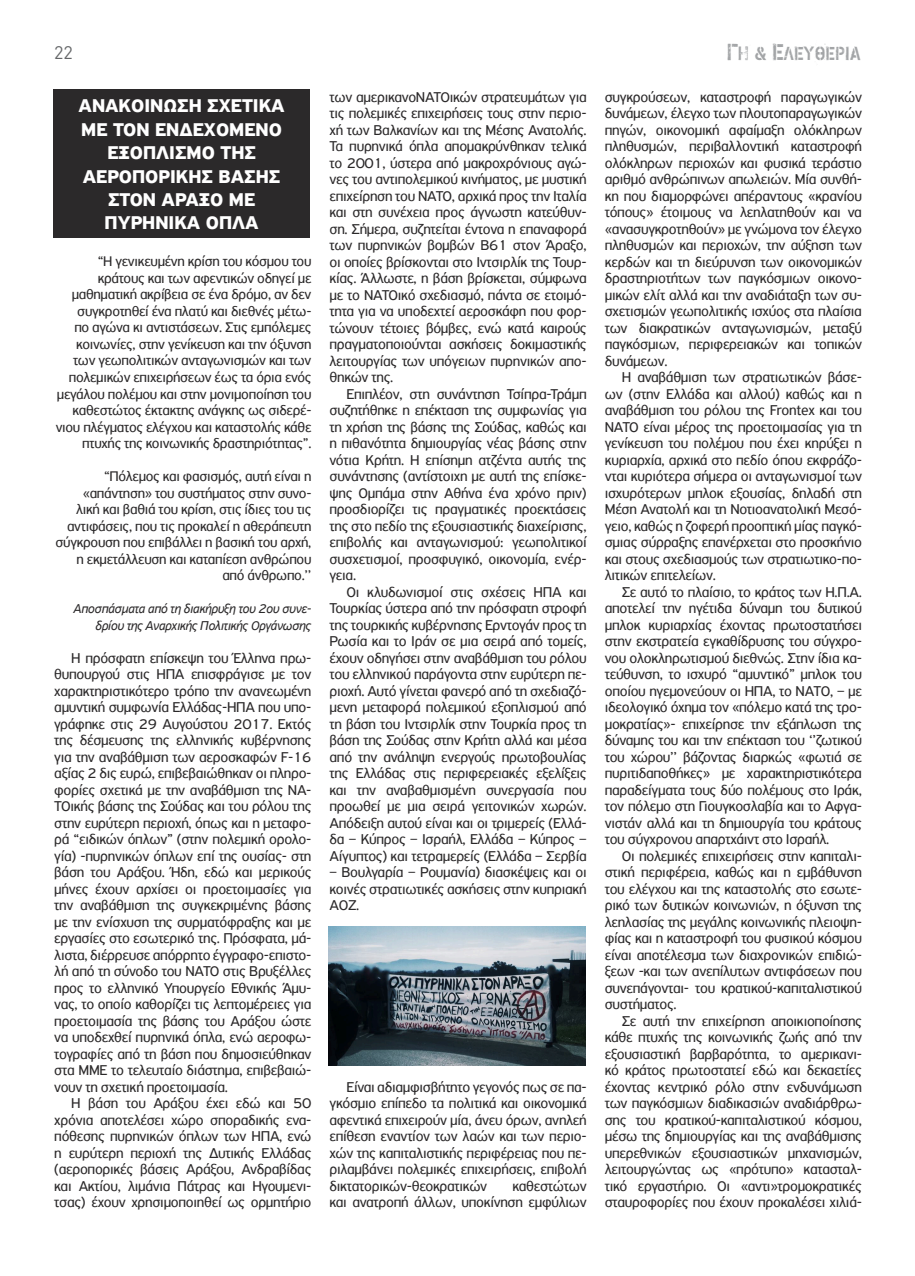
<style>
.page{position:relative;width:915px;height:1276px;background:#fff}
.page>*{position:absolute;margin:0;border:0;box-sizing:border-box;transform-origin:0 0}
.t1{font:700 19.5px/23.4px "PF Highway Sans Pro";color:#fff;text-align:center}
.t2{font:19.5px "PF Stamps Pro Metal";color:#a3a5a7;scale:.88 1}
.t3{font:18px "DIN";color:#656769}
.t4{font:15px/16.5px "PF Highway Sans Pro";letter-spacing:-.02em;color:#2b292a;text-align:justify}
.t5{font:14.7px/16.5px "PF Highway Sans Pro";letter-spacing:-.02em;color:#2b292a;text-align:right}
.t6{font:italic 13.5px/16.5px "PF Highway Sans Pro";letter-spacing:-.02em;color:#2b292a;text-align:right}
.s1{font-size:23.7px}
</style>
<div class="page">
<div style="left:53px;top:89px;width:257px;height:149px;background:#2b292a"></div>
<img style="left:328px;top:926px;width:257px;height:139px">
<p class="t3" style="left:54px;top:42px;width:20px">22</p>
<h1 class="t2" style="left:726px;top:39px;width:154px"><span class="s1">Γ</span>Η &amp; <span class="s1">Ε</span>ΛΕυΘΕΡΙΑ</h1>
<h1 class="t1" style="left:79px;top:95px;width:207px">ΑΝΑΚΟΙΝΩΣΗ ΣΧΕΤΙΚΑ<br>ΜΕ ΤΟΝ ΕΝΔΕΧΟΜΕΝΟ<br>ΕΞΟΠΛΙΣΜΟ ΤΗΣ<br>ΑΕΡΟΠΟΡΙΚΗΣ ΒΑΣΗΣ<br>ΣΤΟΝ ΑΡΑΞΟ ΜΕ<br>ΠΥΡΗΝΙΚΑ ΟΠΛΑ</h1>
<p class="t5" style="left:56px;top:253px;width:257px">“Η γενικευμένη κρίση του κόσμου του κράτους και των αφεντικών οδηγεί με μαθηματική ακρίβεια σε ένα δρόμο, αν δεν συγκροτηθεί ένα πλατύ και διεθνές μέτω-<br>πο αγώνα κι αντιστάσεων. Στις εμπόλεμες κοινωνίες, στην γενίκευση και την όξυνση των γεωπολιτικών ανταγωνισμών και των πολεμικών επιχειρήσεων έως τα όρια ενός μεγάλου πολέμου και στην μονιμοποίηση του καθεστώτος έκτακτης ανάγκης ως σιδερέ&shy;νιου πλέγματος ελέγχου και καταστολής κάθε πτυχής της κοινωνικής δραστηριότητας”.</p>
<p class="t5" style="left:56px;top:468px;width:257px">“Πόλεμος και φασισμός, αυτή είναι η «απάντηση» του συστήματος στην συνο&shy;λική και βαθιά του κρίση, στις ίδιες του τις αντιφάσεις, που τις προκαλεί η αθεράπευτη σύγκρουση που επιβάλλει η βασική του αρχή, η εκμετάλλευση και καταπίεση ανθρώπου από άνθρωπο.’’</p>
<p class="t6" style="left:74px;top:600px;width:239px">Αποσπάσματα από τη διακήρυξη του 2ου συνε&shy;δρίου της Αναρχικής Πολιτικής Οργάνωσης</p>
<p class="t4" style="left:54px;top:649px;width:259px;text-indent:17px">Η πρόσφατη επίσκεψη του Έλληνα πρω&shy;θυπουργού στις ΗΠΑ επισφράγισε με τον χαρακτηριστικότερο τρόπο την ανανεωμένη αμυντική συμφωνία Ελλάδας-ΗΠΑ που υπο&shy;γράφηκε στις 29 Αυγούστου 2017. Εκτός της δέσμευσης της ελληνικής κυβέρνησης για την αναβάθμιση των αεροσκαφών F-16 αξίας 2 δις ευρώ, επιβεβαιώθηκαν οι πληρο&shy;φορίες σχετικά με την αναβάθμιση της ΝΑ-ΤΟικής βάσης της Σούδας και του ρόλου της στην ευρύτερη περιοχή, όπως και η μεταφο&shy;ρά “ειδικών όπλων” (στην πολεμική ορολο&shy;γία) -πυρηνικών όπλων επί της ουσίας- στη βάση του Αράξου. Ήδη, εδώ και μερικούς μήνες έχουν αρχίσει οι προετοιμασίες για την αναβάθμιση της συγκεκριμένης βάσης με την ενίσχυση της συρματόφραξης και με εργασίες στο εσωτερικό της. Πρόσφατα, μά&shy;λιστα, διέρρευσε απόρρητο έγγραφο-επιστο&shy;λή από τη σύνοδο του ΝΑΤΟ στις Βρυξέλλες προς το ελληνικό Υπουργείο Εθνικής Άμυ&shy;νας, το οποίο καθορίζει τις λεπτομέρειες για προετοιμασία της βάσης του Αράξου ώστε να υποδεχθεί πυρηνικά όπλα, ενώ αεροφω&shy;τογραφίες από τη βάση που δημοσιεύθηκαν στα ΜΜΕ το τελευταίο διάστημα, επιβεβαιώ&shy;νουν τη σχετική προετοιμασία.</p>
<p class="t4" style="left:54px;top:1095px;width:259px;text-indent:17px">Η βάση του Αράξου έχει εδώ και 50 χρόνια αποτελέσει χώρο σποραδικής ενα&shy;πόθεσης πυρηνικών όπλων των ΗΠΑ, ενώ η ευρύτερη περιοχή της Δυτικής Ελλάδας (αεροπορικές βάσεις Αράξου, Ανδραβίδας και Ακτίου, λιμάνια Πάτρας και Ηγουμενι&shy;τσας) έχουν χρησιμοποιηθεί ως ορμητήριο</p>
<p class="t4" style="left:329px;top:88px;width:259px">των αμερικανοΝΑΤΟικών στρατευμάτων για τις πολεμικές επιχειρήσεις τους στην περιο&shy;χή των Βαλκανίων και της Μέσης Ανατολής.<br>Τα πυρηνικά όπλα απομακρύνθηκαν τελικά το 2001, ύστερα από μακροχρόνιους αγώ&shy;νες του αντιπολεμικού κινήματος, με μυστική επιχείρηση του ΝΑΤΟ, αρχικά προς την Ιταλία και στη συνέχεια προς άγνωστη κατεύθυν&shy;ση. Σήμερα, συζητείται έντονα η επαναφορά των πυρηνικών βομβών Β61 στον Άραξο, οι οποίες βρίσκονται στο Ιντσιρλίκ της Τουρ&shy;κίας. Άλλωστε, η βάση βρίσκεται, σύμφωνα με το ΝΑΤΟικό σχεδιασμό, πάντα σε ετοιμό&shy;τητα για να υποδεχτεί αεροσκάφη που φορ&shy;τώνουν τέτοιες βόμβες, ενώ κατά καιρούς πραγματοποιούνται ασκήσεις δοκιμαστικής λειτουργίας των υπόγειων πυρηνικών απο&shy;θηκών της.</p>
<p class="t4" style="left:329px;top:385px;width:259px;text-indent:17px">Επιπλέον, στη συνάντηση Τσίπρα-Τράμπ συζητήθηκε η επέκταση της συμφωνίας για τη χρήση της βάσης της Σούδας, καθώς και η πιθανότητα δημιουργίας νέας βάσης στην νότια Κρήτη. Η επίσημη ατζέντα αυτής της συνάντησης (αντίστοιχη με αυτή της επίσκε&shy;ψης Ομπάμα στην Αθήνα ένα χρόνο πριν) προσδιορίζει τις πραγματικές προεκτάσεις της στο πεδίο της εξουσιαστικής διαχείρισης, επιβολής και ανταγωνισμού: γεωπολιτικοί συσχετισμοί, προσφυγικό, οικονομία, ενέρ&shy;γεια.</p>
<p class="t4" style="left:329px;top:583px;width:259px;text-indent:17px">Οι κλυδωνισμοί στις σχέσεις ΗΠΑ και Τουρκίας ύστερα από την πρόσφατη στροφή της τουρκικής κυβέρνησης Ερντογάν προς τη Ρωσία και το Ιράν σε μια σειρά από τομείς, έχουν οδηγήσει στην αναβάθμιση του ρόλου του ελληνικού παράγοντα στην ευρύτερη πε&shy;ριοχή. Αυτό γίνεται φανερό από τη σχεδιαζό&shy;μενη μεταφορά πολεμικού εξοπλισμού από τη βάση του Ιντσιρλίκ στην Τουρκία προς τη βάση της Σούδας στην Κρήτη αλλά και μέσα από την ανάληψη ενεργούς πρωτοβουλίας της Ελλάδας στις περιφερειακές εξελίξεις και την αναβαθμισμένη συνεργασία που προωθεί με μια σειρά γειτονικών χωρών.<br>Απόδειξη αυτού είναι και οι τριμερείς (Ελλά&shy;δα – Κύπρος – Ισραήλ, Ελλάδα – Κύπρος – Αίγυπτος) και τετραμερείς (Ελλάδα – Σερβία</p>
<p class="t4" style="left:329px;top:864px;width:259px">– Βουλγαρία – Ρουμανία) διασκέψεις και οι κοινές στρατιωτικές ασκήσεις στην κυπριακή ΑΟΖ.</p>
<p class="t4" style="left:329px;top:1078px;width:259px;text-indent:17px">Είναι αδιαμφισβήτητο γεγονός πως σε πα&shy;γκόσμιο επίπεδο τα πολιτικά και οικονομικά αφεντικά επιχειρούν μία, άνευ όρων, ανηλεή επίθεση εναντίον των λαών και των περιο&shy;χών της καπιταλιστικής περιφέρειας που πε&shy;ριλαμβάνει πολεμικές επιχειρήσεις, επιβολή δικτατορικών-θεοκρατικών</p>
<p class="t4" style="left:329px;top:1177px;width:259px;text-align:right">καθεστώτων<br>και ανατροπή άλλων, υποκίνηση εμφύλιων</p>
<p class="t4" style="left:604px;top:88px;width:259px">συγκρούσεων, καταστροφή παραγωγικών δυνάμεων, έλεγχο των πλουτοπαραγωγικών πηγών, οικονομική αφαίμαξη ολόκληρων πληθυσμών, περιβαλλοντική καταστροφή ολόκληρων περιοχών και φυσικά τεράστιο αριθμό ανθρώπινων απωλειών. Μία συνθή&shy;κη που διαμορφώνει απέραντους «κρανίου τόπους» έτοιμους να λεηλατηθούν και να «ανασυγκροτηθούν» με γνώμονα τον έλεγχο πληθυσμών και περιοχών, την αύξηση των κερδών και τη διεύρυνση των οικονομικών δραστηριοτήτων των παγκόσμιων οικονο&shy;μικών ελίτ αλλά και την αναδιάταξη των συ&shy;σχετισμών γεωπολιτικής ισχύος στα πλαίσια των διακρατικών ανταγωνισμών, μεταξύ παγκόσμιων, περιφερειακών και τοπικών δυνάμεων.</p>
<p class="t4" style="left:604px;top:369px;width:259px;text-indent:17px">Η αναβάθμιση των στρατιωτικών βάσε&shy;ων (στην Ελλάδα και αλλού) καθώς και η αναβάθμιση του ρόλου της Frontex και του ΝΑΤΟ είναι μέρος της προετοιμασίας για τη γενίκευση του πολέμου που έχει κηρύξει η κυριαρχία, αρχικά στο πεδίο όπου εκφράζο&shy;νται κυριότερα σήμερα οι ανταγωνισμοί των ισχυρότερων μπλοκ εξουσίας, δηλαδή στη Μέση Ανατολή και τη Νοτιοανατολική Μεσό&shy;γειο, καθώς η ζοφερή προοπτική μίας παγκό&shy;σμιας σύρραξης επανέρχεται στο προσκήνιο και στους σχεδιασμούς των στρατιωτικο-πο&shy;λιτικών επιτελείων.</p>
<p class="t4" style="left:604px;top:583px;width:259px;text-indent:17px">Σε αυτό το πλαίσιο, το κράτος των Η.Π.Α. αποτελεί την ηγέτιδα δύναμη του δυτικού μπλοκ κυριαρχίας έχοντας πρωτοστατήσει στην εκστρατεία εγκαθίδρυσης του σύγχρο&shy;νου ολοκληρωτισμού διεθνώς. Στην ίδια κα&shy;τεύθυνση, το ισχυρό “αμυντικό” μπλοκ του οποίου ηγεμονεύουν οι ΗΠΑ, το NATO, – με ιδεολογικό όχημα τον «πόλεμο κατά της τρο&shy;μοκρατίας»- επιχείρησε την εξάπλωση της δύναμης του και την επέκταση του ‘’ζωτικού του χώρου’’ βάζοντας διαρκώς «φωτιά σε πυριτιδαποθήκες» με χαρακτηριστικότερα παραδείγματα τους δύο πολέμους στο Ιράκ, τον πόλεμο στη Γιουγκοσλαβία και το Αφγα&shy;νιστάν αλλά και τη δημιουργία του κράτους του σύγχρονου απαρτχάιντ στο Ισραήλ.</p>
<p class="t4" style="left:604px;top:847px;width:259px;text-indent:17px">Οι πολεμικές επιχειρήσεις στην καπιταλι&shy;στική περιφέρεια, καθώς και η εμβάθυνση του ελέγχου και της καταστολής στο εσωτε&shy;ρικό των δυτικών κοινωνιών, η όξυνση της λεηλασίας της μεγάλης κοινωνικής πλειοψη&shy;φίας και η καταστροφή του φυσικού κόσμου είναι αποτέλεσμα των διαχρονικών επιδιώ&shy;ξεων -και των ανεπίλυτων αντιφάσεων που συνεπάγονται- του κρατικού-καπιταλιστικού συστήματος.</p>
<p class="t4" style="left:604px;top:1012px;width:259px;text-indent:17px">Σε αυτή την επιχείρηση αποικιοποίησης κάθε πτυχής της κοινωνικής ζωής από την εξουσιαστική βαρβαρότητα, το αμερικανι&shy;κό κράτος πρωτοστατεί εδώ και δεκαετίες έχοντας κεντρικό ρόλο στην ενδυνάμωση των παγκόσμιων διαδικασιών αναδιάρθρω&shy;σης του κρατικού-καπιταλιστικού κόσμου, μέσω της δημιουργίας και της αναβάθμισης υπερεθνικών εξουσιαστικών μηχανισμών, λειτουργώντας ως «πρότυπο» κατασταλ&shy;τικό εργαστήριο. Οι «αντι»τρομοκρατικές σταυροφορίες που έχουν προκαλέσει χιλιά-</p>
</div>
